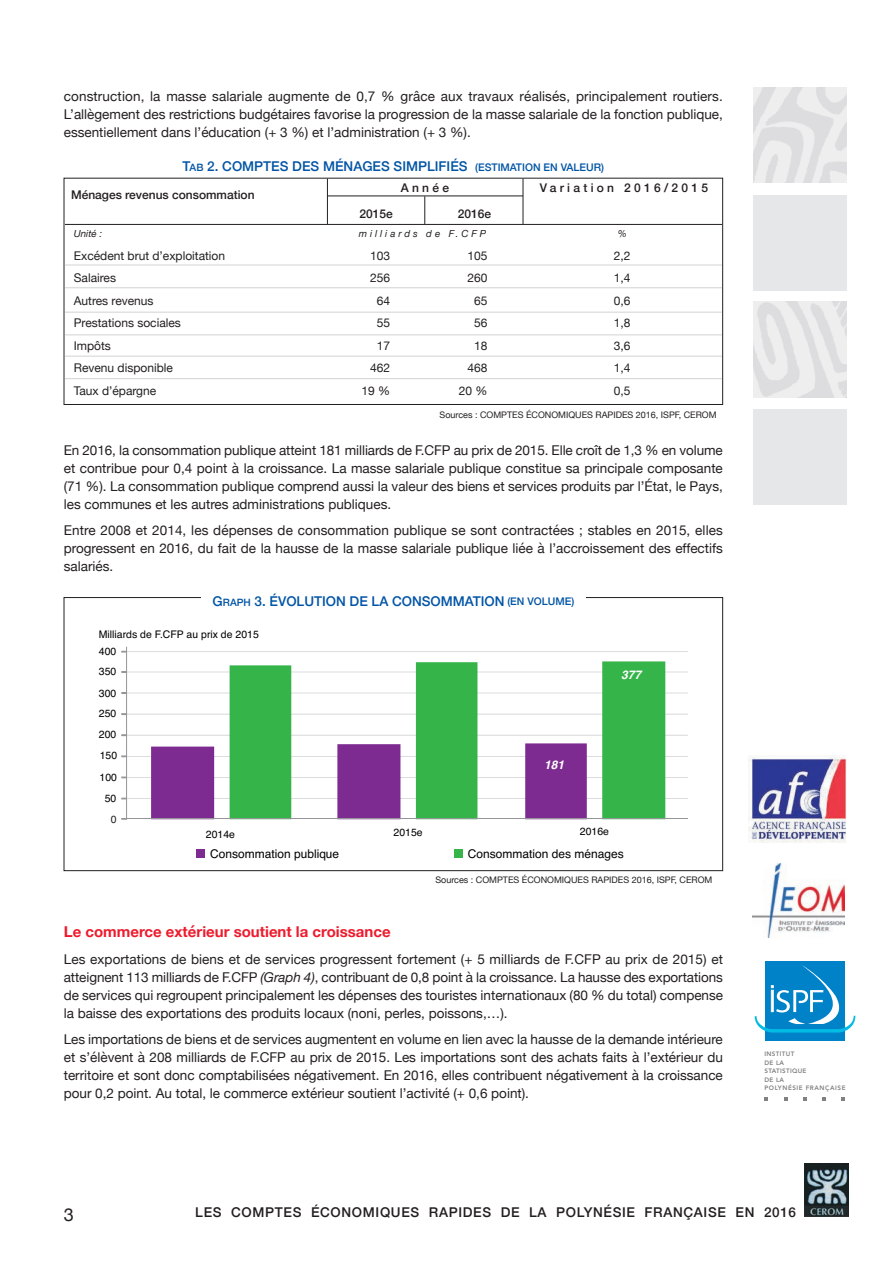
<style>
.page{position:relative;width:893px;height:1263px;background:#fff}
.page>*{position:absolute;margin:0;border:0;box-sizing:border-box;transform-origin:0 0}
.t1{font:18px "Helvetica Neue";color:#231f20}
.t2{font:700 15px "Helvetica Neue";color:#ee1b2d}
.t3{font:13.5px/18px "Helvetica Neue";color:#231f20;text-align:justify}
.t4{font:500 13.5px "Helvetica Neue";letter-spacing:.05em;color:#231f20}
.t5{font:500 13.5px "Helvetica Neue";letter-spacing:.185em;color:#0154a6}
.t6{font:500 13.5px "Helvetica Neue";letter-spacing:.26em;color:#0154a6}
.t7{font:12px/22.5px "Helvetica Neue";color:#231f20;text-align:right}
.t8{font:12px "Helvetica";color:#000001}
.t9{font:500 12px "Helvetica Neue";color:#231f20}
.t10{font:500 12px "Helvetica Neue";letter-spacing:.275em;color:#231f20}
.t11{font:italic 700 12px "Helvetica";color:#fff}
.t12{font:10.5px "Helvetica";color:#000001}
.t13{font:10.5px "Helvetica";color:#231f20}
.t14{font:italic 9.75px "Helvetica Neue";letter-spacing:.3em;color:#231f20}
.t15{font:9px "Helvetica Neue";color:#231f20}
.t16{font:800 6.3px/8.6px "Avenir";letter-spacing:.05em;color:#808083}
.s1{font-size:10.2px}
.s2{font-size:10.5px}
.s3{font-style:italic}
</style>
<div class="page">
<img style="left:804px;top:1163px;width:44px;height:53px">
<svg style="left:822px;top:1097px;width:4px;height:3px"></svg>
<div style="left:765px;top:961px;width:79px;height:79px;background:#0082c8"></div>
<svg style="left:755px;top:964px;width:100px;height:68px"></svg>
<img style="left:749px;top:756px;width:97px;height:87px">
<img style="left:752px;top:863px;width:93px;height:74px">
<img style="left:753px;top:87px;width:93px;height:96px">
<div style="left:753px;top:195px;width:93px;height:95px;background:#e6e7e9"></div>
<div style="left:753px;top:409px;width:93px;height:96px;background:#e6e7e9"></div>
<img style="left:753px;top:302px;width:93px;height:96px">
<div style="left:196px;top:850px;width:9px;height:8px;background:#7e2b91"></div>
<div style="left:455px;top:850px;width:8px;height:8px;background:#35b44a"></div>
<hr style="left:127px;top:651px;width:561px;height:1px;background:#d1d2d4">
<hr style="left:127px;top:672px;width:561px;height:1px;background:#d1d2d4">
<hr style="left:127px;top:693px;width:561px;height:1px;background:#d1d2d4">
<hr style="left:127px;top:714px;width:561px;height:1px;background:#d1d2d4">
<hr style="left:127px;top:735px;width:561px;height:1px;background:#d1d2d4">
<hr style="left:127px;top:756px;width:561px;height:1px;background:#d1d2d4">
<hr style="left:127px;top:777px;width:561px;height:1px;background:#d1d2d4">
<hr style="left:127px;top:798px;width:561px;height:1px;background:#d1d2d4">
<svg style="left:151px;top:743px;width:79px;height:75px"></svg>
<svg style="left:230px;top:661px;width:435px;height:157px"></svg>
<hr style="left:127px;top:818px;width:561px;height:1px;background:#939598">
<hr style="left:126px;top:647px;width:1px;height:172px;background:#939598">
<div style="left:64px;top:178px;width:659px;height:227px;border:1px solid #231f20"></div>
<hr style="left:65px;top:356px;width:657px;height:1px;background:#d1d2d4">
<hr style="left:65px;top:378px;width:657px;height:1px;background:#d1d2d4">
<hr style="left:65px;top:335px;width:657px;height:1px;background:#d1d2d4">
<hr style="left:65px;top:287px;width:657px;height:1px;background:#d1d2d4">
<hr style="left:65px;top:312px;width:657px;height:1px;background:#d1d2d4">
<hr style="left:65px;top:265px;width:657px;height:1px;background:#d1d2d4">
<hr style="left:523px;top:179px;width:1px;height:45px;background:#231f20">
<hr style="left:327px;top:179px;width:1px;height:45px;background:#231f20">
<svg style="left:424px;top:197px;width:1px;height:27px"></svg>
<hr style="left:327px;top:196px;width:196px;height:1px;background:#231f20">
<hr style="left:65px;top:224px;width:657px;height:1px;background:#231f20">
<p class="t3" style="left:64px;top:87px;width:661px">construction, la masse salariale augmente de 0,7 % grâce aux travaux réalisés, principalement routiers.<br>L’allègement des restrictions budgétaires favorise la progression de la masse salariale de la fonction publique, essentiellement dans l’éducation (+ 3 %) et l’administration (+ 3 %).</p>
<p class="t5" style="left:183px;top:158px;width:423px">T<span class="s1">AB</span> 2. COMPTES DES MÉNAGES SIMPLIFIÉS <span class="s2">(ESTIMATION EN VALEUR)</span></p>
<p class="t9" style="left:71px;top:187px;width:185px">MÉNAGES REVENUS CONSOMMATION</p>
<p class="t9" style="left:401px;top:180px;width:50px">A NNÉE</p>
<p class="t10" style="left:540px;top:180px;width:170px">VARIATION 2016/2015</p>
<p class="t9" style="left:360px;top:207px;width:35px">2015E</p>
<p class="t9" style="left:458px;top:207px;width:35px">2016E</p>
<p class="t14" style="left:74px;top:228px;width:30px">Unité :</p>
<p class="t14" style="left:359px;top:228px;width:129px">milliards de F.CFP</p>
<p class="t14" style="left:618px;top:228px;width:11px">%</p>
<p class="t7" style="left:74px;top:244px;width:153px;text-align:left">Excédent brut d’exploitation<br>Salaires<br>Autres revenus<br>Prestations sociales<br>Impôts<br>Revenu disponible<br>Taux d’épargne</p>
<p class="t7" style="left:361px;top:244px;width:30px">103<br>256<br>64<br>55<br>17<br>462<br>19 %</p>
<p class="t7" style="left:459px;top:244px;width:30px">105<br>260<br>65<br>56<br>18<br>468<br>20 %</p>
<p class="t7" style="left:614px;top:244px;width:18px;text-align:justify">2,2<br>1,4<br>0,6<br>1,8<br>3,6<br>1,4<br>0,5</p>
<p class="t15" style="left:440px;top:409px;width:278px">Sources : COMPTES éCONOMIQUES RAPIDES 2016, ISPF, CEROM</p>
<p class="t3" style="left:64px;top:441px;width:661px">En 2016, la consommation publique atteint 181 milliards de F.CFP au prix de 2015. Elle croît de 1,3 % en volume et contribue pour 0,4 point à la croissance. La masse salariale publique constitue sa principale composante (71 %). La consommation publique comprend aussi la valeur des biens et services produits par l’état, le Pays, les communes et les autres administrations publiques.</p>
<p class="t3" style="left:64px;top:521px;width:661px">Entre 2008 et 2014, les dépenses de consommation publique se sont contractées ; stables en 2015, elles progressent en 2016, du fait de la hausse de la masse salariale publique liée à l’accroissement des effectifs salariés.</p>
<p class="t6" style="left:213px;top:593px;width:363px">G<span class="s1">RAPH</span> 3. ÉVOLUTION DE LA CONSOMMATION <span class="s2">(EN VOLUME)</span></p>
<p class="t12" style="left:99px;top:626px;width:161px">Milliards de F.CFP au prix de 2015</p>
<p class="t12" style="left:99px;top:643px;width:19px">400</p>
<p class="t12" style="left:99px;top:663px;width:19px">350</p>
<p class="t12" style="left:99px;top:685px;width:19px">300</p>
<p class="t12" style="left:99px;top:705px;width:19px">250</p>
<p class="t12" style="left:99px;top:726px;width:19px">200</p>
<p class="t12" style="left:100px;top:747px;width:19px">150</p>
<p class="t12" style="left:100px;top:769px;width:19px">100</p>
<p class="t12" style="left:105px;top:790px;width:13px">50</p>
<p class="t13" style="left:111px;top:811px;width:7px">0</p>
<p class="t11" style="left:544px;top:755px;width:21px">181</p>
<p class="t11" style="left:621px;top:665px;width:21px">377</p>
<p class="t12" style="left:206px;top:826px;width:31px">2014e</p>
<p class="t12" style="left:394px;top:825px;width:31px">2015e</p>
<p class="t12" style="left:580px;top:823px;width:31px">2016e</p>
<p class="t8" style="left:210px;top:844px;width:131px">Consommation publique</p>
<p class="t8" style="left:468px;top:844px;width:157px">Consommation des ménages</p>
<p class="t15" style="left:435px;top:875px;width:278px">Sources : COMPTES éCONOMIQUES RAPIDES 2016, ISPF, CEROM</p>
<p class="t2" style="left:64px;top:923px;width:328px">le commerce extérieur soutient la croissance</p>
<p class="t3" style="left:64px;top:950px;width:661px">Les exportations de biens et de services progressent fortement (+ 5 milliards de F.CFP au prix de 2015) et atteignent 113 milliards de F.CFP <span class="s3">(Graph 4)</span>, contribuant de 0,8 point à la croissance. La hausse des exportations de services qui regroupent principalement les dépenses des touristes internationaux (80 % du total) compense la baisse des exportations des produits locaux (noni, perles, poissons,…).</p>
<p class="t3" style="left:64px;top:1030px;width:661px">Les importations de biens et de services augmentent en volume en lien avec la hausse de la demande intérieure et s’élèvent à 208 milliards de F.CFP au prix de 2015. Les importations sont des achats faits à l’extérieur du territoire et sont donc comptabilisées négativement. En 2016, elles contribuent négativement à la croissance pour 0,2 point. Au total, le commerce extérieur soutient l’activité (+ 0,6 point).</p>
<p class="t16" style="left:764px;top:1050px;width:83px">INSTITUT<br>DE LA<br>STATISTIQUE<br>DE LA<br>POLYNÉSIE FRANÇAISE</p>
<h1 class="t1" style="left:64px;top:1204px;width:12px">3</h1>
<p class="t4" style="left:195px;top:1204px;width:602px">LES COMPTES ÉCONOMIQUES RAPIDES DE LA POLYNÉSIE FRANÇAISE EN 2016</p>
</div>
